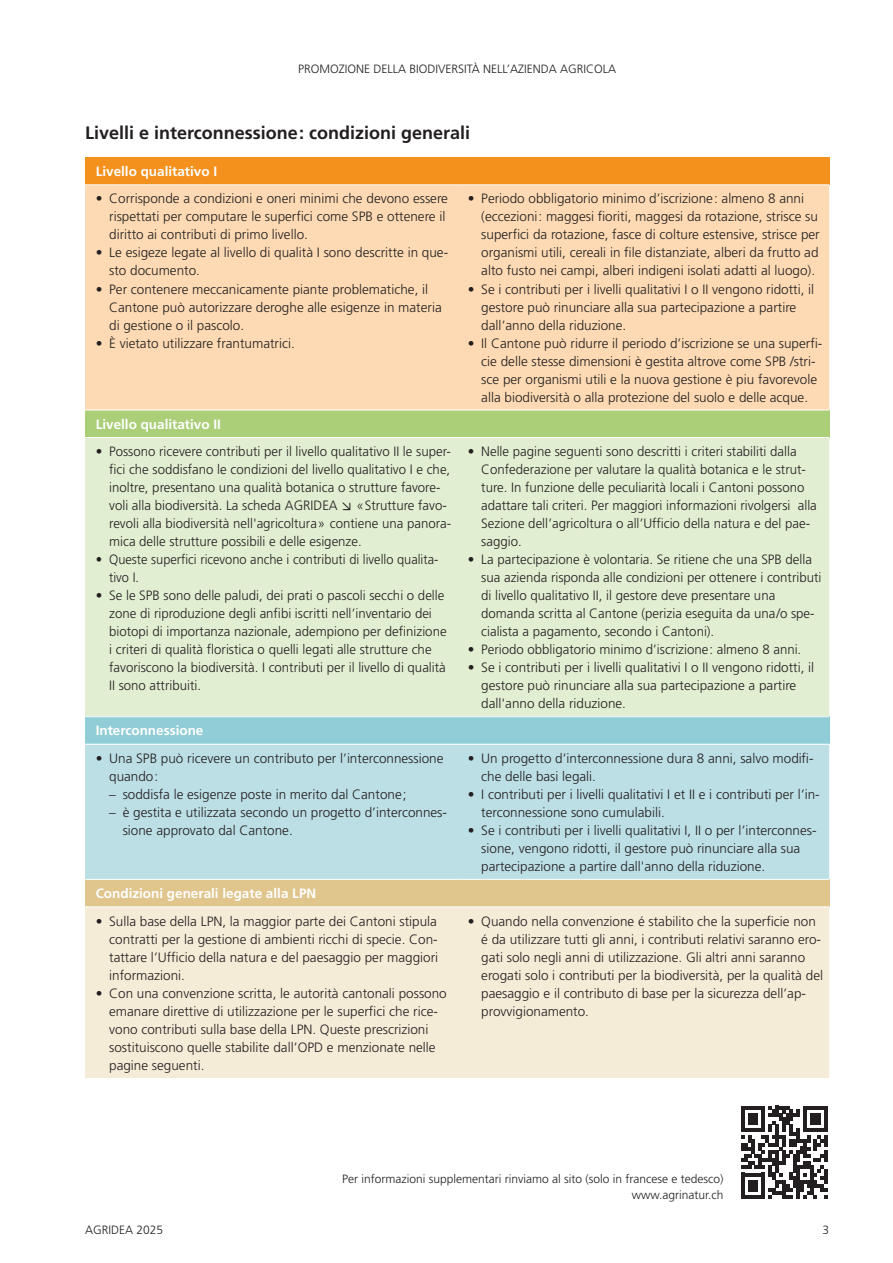
<style>
.page{position:relative;width:893px;height:1263px;background:#fff}
.page>*{position:absolute;margin:0;border:0;box-sizing:border-box;transform-origin:0 0}
.Überschrift_2_nach_1_2{font:700 18px "Frutiger LT Pro";color:#231f20}
.t1{font:300 13.5px/18px "Frutiger LT Pro";color:#231f20}
.Überschrift_3_nach_1_2{font:700 13.5px "Frutiger LT Pro";color:#fff}
.t2{font:300 13.5px/18px "Frutiger LT Pro";color:#231f20;scale:.95 1}
.Legende_Quelle_Fussnote{font:300 12px/16.5px "Frutiger LT Pro";color:#231f20;text-align:right}
</style>
<div class="page">
<div style="left:85px;top:157px;width:744px;height:28px;background:#f4911d"></div>
<div style="left:85px;top:185px;width:744px;height:225px;background:#fddab3"></div>
<div style="left:85px;top:410px;width:744px;height:27px;background:#abce78"></div>
<div style="left:85px;top:438px;width:744px;height:278px;background:#e2eed2"></div>
<div style="left:85px;top:717px;width:744px;height:27px;background:#90cdd6"></div>
<div style="left:85px;top:745px;width:744px;height:134px;background:#bcdfe5"></div>
<div style="left:85px;top:879px;width:744px;height:28px;background:#e0c58c"></div>
<div style="left:85px;top:907px;width:744px;height:171px;background:#f5ecd7"></div>
<hr style="left:85px;top:184px;width:372px;height:1px;background:#fff">
<hr style="left:457px;top:184px;width:372px;height:1px;background:#fff">
<hr style="left:85px;top:410px;width:372px;height:1px;background:#fff">
<hr style="left:457px;top:410px;width:372px;height:1px;background:#fff">
<hr style="left:85px;top:879px;width:372px;height:1px;background:#fff">
<hr style="left:457px;top:879px;width:372px;height:1px;background:#fff">
<hr style="left:85px;top:906px;width:372px;height:1px;background:#fff">
<hr style="left:457px;top:906px;width:372px;height:1px;background:#fff">
<svg style="left:741px;top:1106px;width:86px;height:93px"></svg>
<p class="Legende_Quelle_Fussnote" style="left:298px;top:60px;width:320px">PROMOZIONE DELLA BIODIVERSITÀ NELL’AZIENDA AGRICOLA</p>
<p class="Überschrift_2_nach_1_2" style="left:85px;top:122px;width:387px">Livelli e interconnessione: condizioni generali</p>
<p class="Überschrift_3_nach_1_2" style="left:96px;top:163px;width:123px">Livello qualitativo I</p>
<p class="t1" style="left:109px;top:190px;width:340px;text-indent:-14px">• Corrisponde a condizioni e oneri minimi che devono essere rispettati per computare le superfici come SPB e ottenere il diritto ai contributi di primo livello.</p>
<p class="t1" style="left:109px;top:244px;width:341px;text-indent:-14px">• Le esigeze legate al livello di qualità I sono descritte in que&shy;sto documento.</p>
<p class="t1" style="left:109px;top:280px;width:334px;text-indent:-14px">• Per contenere meccanicamente piante problematiche, il<br>Cantone può autorizzare deroghe alle esigenze in materia di gestione o il pascolo.</p>
<p class="t1" style="left:96px;top:334px;width:201px">• È vietato utilizzare frantumatrici.</p>
<p class="t1" style="left:481px;top:190px;width:340px;text-indent:-14px">• Periodo obbligatorio minimo d’iscrizione: almeno 8 anni (eccezioni: maggesi fioriti, maggesi da rotazione, strisce su superfici da rotazione, fasce di colture estensive, strisce per organismi utili, cereali in file distanziate, alberi da frutto ad alto fusto nei campi, alberi indigeni isolati adatti al luogo).</p>
<p class="t1" style="left:481px;top:280px;width:335px;text-indent:-14px">• Se i contributi per i livelli qualitativi I o II vengono ridotti, il gestore può rinunciare alla sua partecipazione a partire dall’anno della riduzione.</p>
<p class="t1" style="left:481px;top:334px;width:343px;text-indent:-14px">• Il Cantone può ridurre il periodo d’iscrizione se una superfi&shy;cie delle stesse dimensioni è gestita altrove come SPB /stri&shy;sce per organismi utili e la nuova gestione è piu favorevole alla biodiversità o alla protezione del suolo e delle acque.</p>
<p class="Überschrift_3_nach_1_2" style="left:96px;top:416px;width:127px">Livello qualitativo II</p>
<p class="t1" style="left:109px;top:443px;width:344px;text-indent:-14px">• Possono ricevere contributi per il livello qualitativo II le super&shy;fici che soddisfano le condizioni del livello qualitativo I e che, inoltre, presentano una qualità botanica o strutture favore&shy;voli alla biodiversità. La scheda AGRIDEA ➢ «Strutture favo&shy;revoli alla biodiversità nell'agricoltura» contiene una panora&shy;mica delle strutture possibili e delle esigenze.</p>
<p class="t2" style="left:109px;top:551px;width:348px;text-indent:-14px">• Queste superfici ricevono anche i contributi di livello qualita&shy;tivo I.</p>
<p class="t1" style="left:109px;top:587px;width:339px;text-indent:-14px">• Se le SPB sono delle paludi, dei prati o pascoli secchi o delle zone di riproduzione degli anfibi iscritti nell’inventario dei biotopi di importanza nazionale, adempiono per definizione i criteri di qualità floristica o quelli legati alle strutture che favoriscono la biodiversità. I contributi per il livello di qualità II sono attribuiti.</p>
<p class="Überschrift_3_nach_1_2" style="left:96px;top:723px;width:109px">Interconnessione</p>
<p class="t1" style="left:109px;top:749px;width:336px;text-indent:-14px">• Una SPB può ricevere un contributo per l’interconnessione quando:</p>
<p class="t1" style="left:109px;top:785px;width:299px">– soddisfa le esigenze poste in merito dal Cantone;</p>
<p class="t1" style="left:123px;top:803px;width:326px;text-indent:-14px">– è gestita e utilizzata secondo un progetto d’interconnes&shy;sione approvato dal Cantone.</p>
<p class="Überschrift_3_nach_1_2" style="left:96px;top:885px;width:222px">Condizioni generali legate alla LPN</p>
<p class="t1" style="left:109px;top:912px;width:331px;text-align:justify;text-indent:-14px">• Sulla base della LPN, la maggior parte dei Cantoni stipula contratti per la gestione di ambienti ricchi di specie. Con&shy;tattare l’Ufficio della natura e del paesaggio per maggiori informazioni.</p>
<p class="t1" style="left:109px;top:984px;width:339px;text-indent:-14px">• Con una convenzione scritta, le autorità cantonali possono emanare direttive di utilizzazione per le superfici che rice&shy;vono contributi sulla base della LPN. Queste prescrizioni sostituiscono quelle stabilite dall’OPD e menzionate nelle pagine seguenti.</p>
<p class="t1" style="left:481px;top:443px;width:337px;text-indent:-14px">• Nelle pagine seguenti sono descritti i criteri stabiliti dalla Confederazione per valutare la qualità botanica e le strut&shy;ture. In funzione delle peculiarità locali i Cantoni possono adattare tali criteri. Per maggiori informazioni rivolgersi alla Sezione dell’agricoltura o all’Ufficio della natura e del pae&shy;saggio.</p>
<p class="t1" style="left:481px;top:551px;width:342px;text-indent:-14px">• La partecipazione è volontaria. Se ritiene che una SPB della sua azienda risponda alle condizioni per ottenere i contributi di livello qualitativo II, il gestore deve presentare una domanda scritta al Cantone (perizia eseguita da una/o spe&shy;cialista a pagamento, secondo i Cantoni).</p>
<p class="t1" style="left:468px;top:641px;width:335px">• Periodo obbligatorio minimo d’iscrizione: almeno 8 anni.</p>
<p class="t1" style="left:481px;top:659px;width:335px;text-indent:-14px">• Se i contributi per i livelli qualitativi I o II vengono ridotti, il gestore può rinunciare alla sua partecipazione a partire dall'anno della riduzione.</p>
<p class="t1" style="left:481px;top:749px;width:334px;text-indent:-14px">• Un progetto d’interconnessione dura 8 anni, salvo modifi&shy;che delle basi legali.</p>
<p class="t1" style="left:481px;top:785px;width:340px;text-indent:-14px">• I contributi per i livelli qualitativi I et II e i contributi per l’in&shy;terconnessione sono cumulabili.</p>
<p class="t1" style="left:481px;top:821px;width:337px;text-indent:-14px">• Se i contributi per i livelli qualitativi I, II o per l’interconnes&shy;sione, vengono ridotti, il gestore può rinunciare alla sua partecipazione a partire dall'anno della riduzione.</p>
<p class="t1" style="left:481px;top:912px;width:343px;text-indent:-14px">• Quando nella convenzione é stabilito che la superficie non é da utilizzare tutti gli anni, i contributi relativi saranno ero&shy;gati solo negli anni di utilizzazione. Gli altri anni saranno erogati solo i contributi per la biodiversità, per la qualità del paesaggio e il contributo di base per la sicurezza dell’ap&shy;provvigionamento.</p>
<p class="Legende_Quelle_Fussnote" style="left:342px;top:1170px;width:383px">Per informazioni supplementari rinviamo al sito (solo in francese e tedesco) www.agrinatur.ch</p>
<p class="Legende_Quelle_Fussnote" style="left:85px;top:1221px;width:80px">AGRIDEA 2025</p>
<p class="Legende_Quelle_Fussnote" style="left:822px;top:1221px;width:8px">3</p>
</div>
